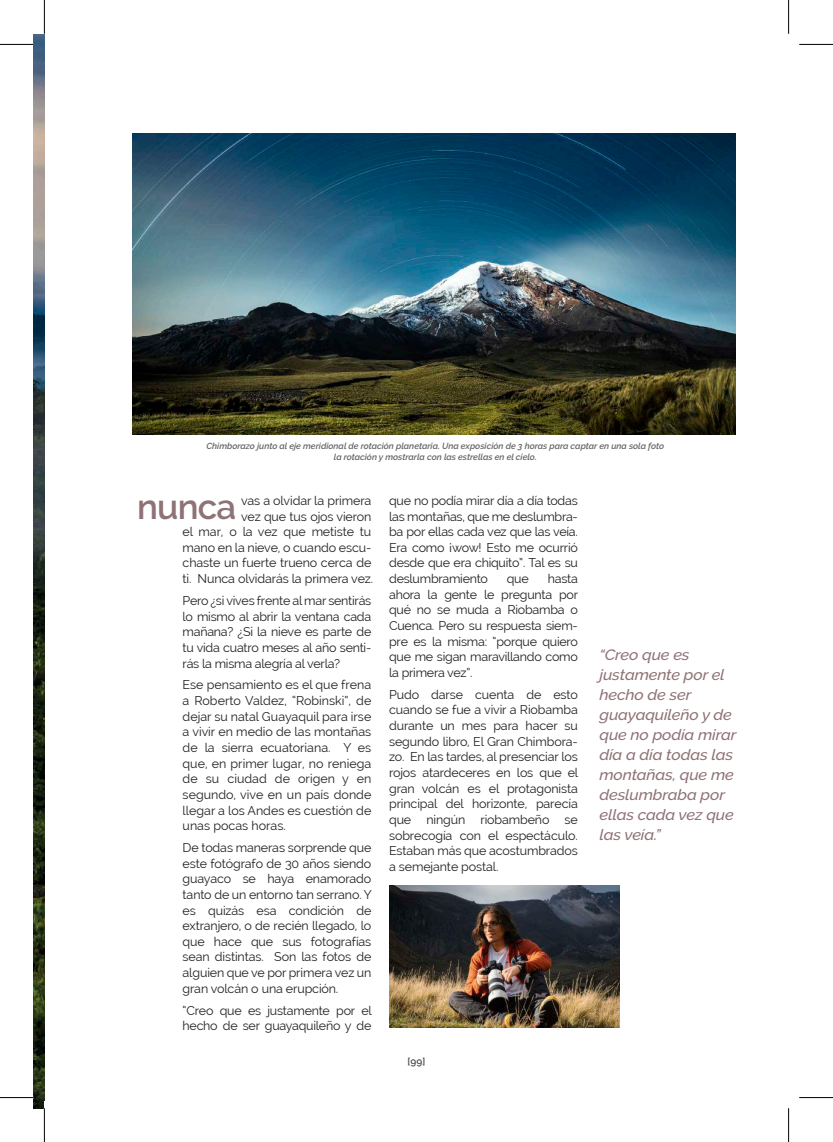
<style>
.page{position:relative;width:833px;height:1142px;background:#fff}
.page>*{position:absolute;margin:0;border:0;box-sizing:border-box;transform-origin:0 0}
.t1{font:600 35px "Raleway";letter-spacing:-.025em;color:#8f7276}
.t2{font:italic 500 15px/20px "Raleway";letter-spacing:-.01em;color:#8f7276;scale:1.08 1}
.t3{font:12.5px/15.6px "Raleway";letter-spacing:-.01em;color:#231f20;text-align:justify}
.t4{font:600 10px "Raleway";color:#4b4c4d}
.t5{font:italic 600 8.75px/11.2px "Raleway";color:#636366;text-align:center}
</style>
<div class="page">
<img style="left:34px;top:34px;width:10px;height:1073px">
<img style="left:133px;top:133px;width:602px;height:301px">
<img style="left:389px;top:885px;width:230px;height:141px">
<hr style="left:0;top:44px;width:34px;height:1px;background:#000">
<hr style="left:799px;top:44px;width:34px;height:1px;background:#000">
<hr style="left:0;top:1097px;width:34px;height:1px;background:#000">
<hr style="left:799px;top:1097px;width:34px;height:1px;background:#000">
<hr style="left:44px;top:0;width:1px;height:34px;background:#000">
<hr style="left:44px;top:1107px;width:1px;height:34px;background:#000">
<hr style="left:788px;top:0;width:1px;height:34px;background:#000">
<hr style="left:788px;top:1107px;width:1px;height:34px;background:#000">
<p class="t5" style="left:206px;top:440px;width:459px">Chimborazo junto al eje meridional de rotación planetaria. Una exposición de 3 horas para captar en una sola foto la rotación y mostrarla con las estrellas en el cielo.</p>
<p class="t3" style="left:389px;top:492px;width:190px">que no podía mirar día a día todas las montañas, que me deslumbra&shy;ba por ellas cada vez que las veía.<br>Era como ¡wow! Esto me ocurrió desde que era chiquito”. Tal es su deslumbramiento</p>
<p class="t3" style="left:183px;top:492px;width:192px;text-align:right">vas a olvidar la primera<br>vez que tus ojos vieron<br>el mar, o la vez que metiste tu mano en la nieve, o cuando escu&shy;chaste un fuerte trueno cerca de ti. Nunca olvidarás la primera vez.</p>
<p class="t3" style="left:183px;top:592px;width:190px">Pero ¿si vives frente al mar sentirás lo mismo al abrir la ventana cada mañana? ¿Si la nieve es parte de tu vida cuatro meses al año senti&shy;rás la misma alegría al verla?</p>
<p class="t3" style="left:183px;top:677px;width:190px">Ese pensamiento es el que frena a Roberto Valdez, “Robinski”, de dejar su natal Guayaquil para irse a vivir en medio de las montañas de la sierra ecuatoriana. Y es que, en primer lugar, no reniega de su ciudad de origen y en segundo, vive en un país donde llegar a los Andes es cuestión de unas pocas horas.</p>
<p class="t3" style="left:183px;top:839px;width:191px">De todas maneras sorprende que este fotógrafo de 30 años siendo guayaco se haya enamorado tanto de un entorno tan serrano. Y es quizás esa condición de extranjero, o de recién llegado, lo que hace que sus fotografías sean distintas. Son las fotos de alguien que ve por primera vez un gran volcán o una erupción.</p>
<p class="t3" style="left:183px;top:1002px;width:191px">“Creo que es justamente por el hecho de ser guayaquileño y de</p>
<h1 class="t1" style="left:137px;top:486px;width:101px">nunca</h1>
<p class="t3" style="left:389px;top:570px;width:191px;text-indent:159px">hasta ahora la gente le pregunta por qué no se muda a Riobamba o Cuenca. Pero su respuesta siem&shy;pre es la misma: “porque quiero que me sigan maravillando como la primera vez”.</p>
<p class="t3" style="left:389px;top:686px;width:191px">Pudo darse cuenta de esto cuando se fue a vivir a Riobamba durante un mes para hacer su segundo libro, El Gran Chimbora&shy;zo. En las tardes, al presenciar los rojos atardeceres en los que el gran volcán es el protagonista principal del horizonte, parecía que ningún riobambeño se sobrecogía con el espectáculo.<br>Estaban más que acostumbrados a semejante postal.</p>
<p class="t3" style="left:507px;top:570px;width:23px">que</p>
<p class="t2" style="left:599px;top:644px;width:128px">“Creo que es justamente por el hecho de ser guayaquileño y de que no podía mirar día a día todas las montañas, que me deslumbraba por ellas cada vez que las veía.”</p>
<p class="t4" style="left:408px;top:1055px;width:19px">[99]</p>
</div>
